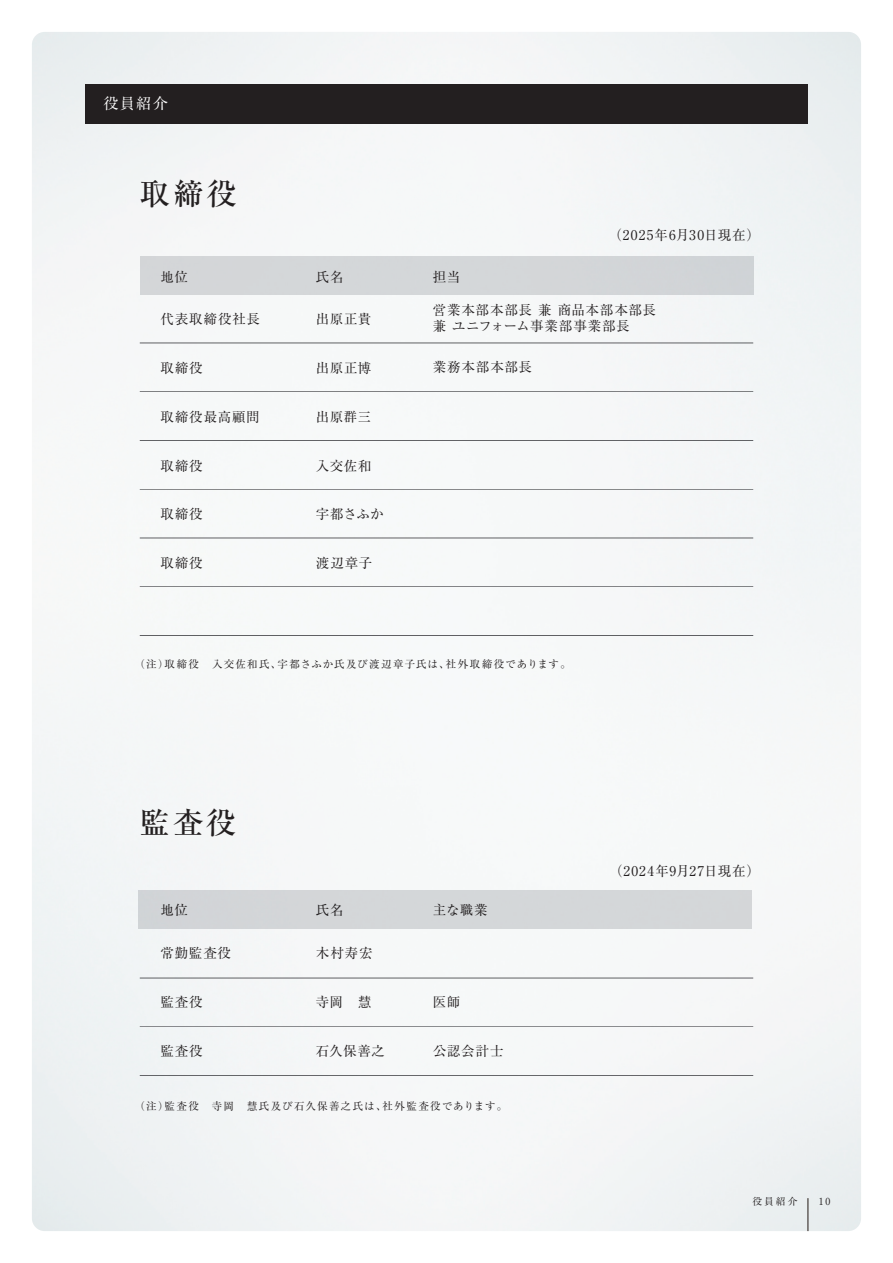
<style>
.page{position:relative;width:893px;height:1263px;background:#fff}
.page>*{position:absolute;margin:0;border:0;box-sizing:border-box;transform-origin:0 0}
.t1{font:500 30px "Ryumin Pro";letter-spacing:.105em;color:#231f20}
.t2{font:15.15px "Ryumin Pro";color:#fff}
.t3{font:13.5px/15.8px "Ryumin Pro";letter-spacing:.05em;color:#231f20}
.t4{font:13.5px "Ryumin Pro";letter-spacing:.08em;color:#231f20}
.t5{font:13.5px "Ryumin Pro";letter-spacing:.075em;color:#231f20}
.t6{font:10.5px "Ryumin Pro";letter-spacing:.12em;color:#231f20}
.t7{font:9.75px "Ryumin Pro";letter-spacing:.195em;color:#231f20}
</style>
<div class="page">
<div style="left:32px;top:32px;width:829px;height:1199px;background:#f6f7f7"></div>
<div style="left:140px;top:256px;width:613px;height:38px;background:#d4d6d8"></div>
<div style="left:85px;top:84px;width:723px;height:39px;background:#231f20"></div>
<hr style="left:808px;top:1198px;width:1px;height:33px;background:#221713">
<hr style="left:140px;top:343px;width:613px;height:1px;background:#636366">
<hr style="left:140px;top:391px;width:613px;height:1px;background:#636366">
<hr style="left:140px;top:440px;width:613px;height:1px;background:#636366">
<hr style="left:140px;top:978px;width:613px;height:1px;background:#636366">
<hr style="left:140px;top:1026px;width:613px;height:1px;background:#636366">
<hr style="left:140px;top:1075px;width:613px;height:1px;background:#636366">
<hr style="left:140px;top:489px;width:613px;height:1px;background:#636366">
<hr style="left:140px;top:538px;width:613px;height:1px;background:#636366">
<hr style="left:140px;top:586px;width:613px;height:1px;background:#636366">
<hr style="left:140px;top:635px;width:613px;height:1px;background:#636366">
<div style="left:138px;top:891px;width:614px;height:38px;background:#d4d7d9"></div>
<p class="t2" style="left:103px;top:91px;width:66px">役員紹介</p>
<h1 class="t1" style="left:140px;top:171px;width:98px">取締役</h1>
<p class="t3" style="left:160px;top:268px;width:29px">地位</p>
<p class="t3" style="left:160px;top:311px;width:101px">代表取締役社長</p>
<p class="t3" style="left:160px;top:359px;width:44px">取締役</p>
<p class="t3" style="left:160px;top:408px;width:101px">取締役最高顧問</p>
<p class="t3" style="left:160px;top:457px;width:44px">取締役</p>
<p class="t3" style="left:160px;top:506px;width:44px">取締役</p>
<p class="t3" style="left:160px;top:554px;width:44px">取締役</p>
<p class="t3" style="left:316px;top:268px;width:29px">氏名</p>
<p class="t3" style="left:316px;top:311px;width:57px">出原正貴</p>
<p class="t3" style="left:316px;top:359px;width:57px">出原正博</p>
<p class="t3" style="left:316px;top:408px;width:57px">出原群三</p>
<p class="t3" style="left:316px;top:457px;width:57px">入交佐和</p>
<p class="t3" style="left:316px;top:506px;width:70px">宇都さふか</p>
<p class="t3" style="left:316px;top:554px;width:58px">渡辺章子</p>
<p class="t4" style="left:609px;top:224px;width:153px">（2025年6月30日現在）</p>
<p class="t3" style="left:433px;top:268px;width:29px">担当</p>
<p class="t3" style="left:433px;top:302px;width:225px">営業本部本部長 兼 商品本部本部長兼 ユニフォーム事業部事業部長</p>
<p class="t3" style="left:433px;top:359px;width:101px">業務本部本部長</p>
<p class="t6" style="left:135px;top:655px;width:438px">（注）取締役　入交佐和氏、宇都さふか氏及び渡辺章子氏は、社外取締役であります。</p>
<h1 class="t1" style="left:140px;top:799px;width:98px">監査役</h1>
<p class="t3" style="left:160px;top:901px;width:29px">地位</p>
<p class="t3" style="left:160px;top:944px;width:72px">常勤監査役</p>
<p class="t3" style="left:160px;top:993px;width:44px">監査役</p>
<p class="t3" style="left:160px;top:1042px;width:44px">監査役</p>
<p class="t3" style="left:316px;top:901px;width:29px">氏名</p>
<p class="t3" style="left:316px;top:944px;width:59px">木村寿宏</p>
<p class="t3" style="left:316px;top:993px;width:58px">寺岡　慧</p>
<p class="t3" style="left:316px;top:1042px;width:71px">石久保善之</p>
<p class="t3" style="left:433px;top:901px;width:56px">主な職業</p>
<p class="t3" style="left:433px;top:993px;width:29px">医師</p>
<p class="t3" style="left:433px;top:1042px;width:72px">公認会計士</p>
<p class="t6" style="left:135px;top:1097px;width:374px">（注）監査役　寺岡　慧氏及び石久保善之氏は、社外監査役であります。</p>
<p class="t5" style="left:609px;top:861px;width:152px">（2024年9月27日現在）</p>
<p class="t7" style="left:753px;top:1194px;width:46px">役員紹介</p>
<p class="t7" style="left:819px;top:1194px;width:13px">10</p>
</div>
